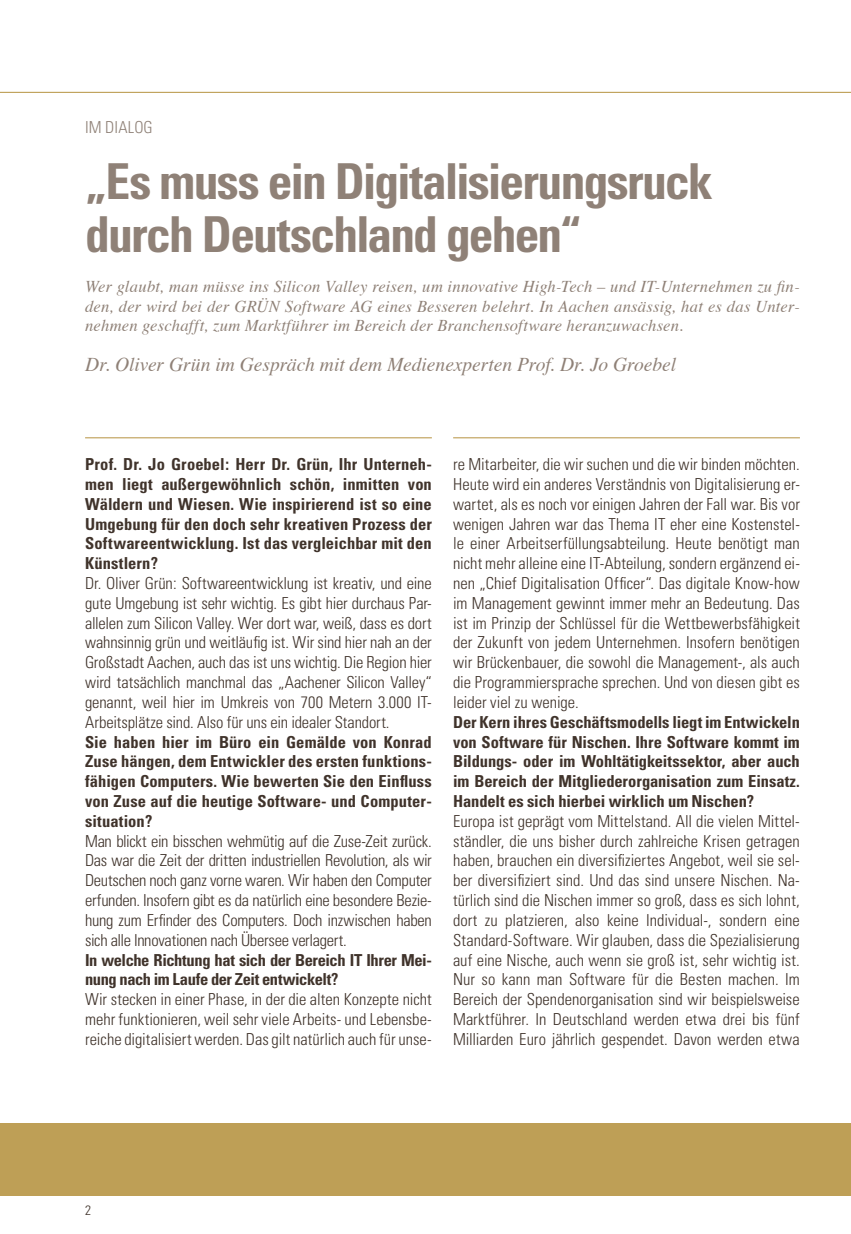
<style>
.page{position:relative;width:851px;height:1234px;background:#fff}
.page>*{position:absolute;margin:0;border:0;box-sizing:border-box;transform-origin:0 0}
.t1{font:700 condensed 49.5px/52.5px "Univers";letter-spacing:-.035em;color:#8f8177}
.t2{font:italic 19.5px "Times";letter-spacing:-.005em;color:#8f8177}
.t3{font:300 condensed 16.5px/19.8px "Univers";letter-spacing:-.005em;color:#40332b;text-align:justify}
.t4{font:700 condensed 16.5px/19.8px "Univers";color:#40332b;text-align:justify}
.t5{font:italic 16.5px/19.8px "Times";letter-spacing:.01em;color:#8f8177;text-align:justify}
.t6{font:700 condensed 16.5px/19.8px "Univers";letter-spacing:-.025em;color:#40332b}
.t7{font:300 condensed 16.5px "Univers";letter-spacing:.005em;color:#8f8177}
.t8{font:300 condensed 13.5px "Univers";color:#40332b}
</style>
<div class="page">
<hr style="left:0;top:92px;width:850px;height:1px;background:#be9f56">
<hr style="left:85px;top:437px;width:347px;height:1px;background:#be9f56">
<hr style="left:453px;top:437px;width:346px;height:1px;background:#be9f56">
<div style="left:0;top:1123px;width:850px;height:72px;background:#be9f56"></div>
<p class="t7" style="left:85px;top:121px;width:69px">IM DIALOG</p>
<h1 class="t1" style="left:85px;top:160px;width:629px">„Es muss ein Digitalisierungsruck durch Deutschland gehen“</h1>
<p class="t5" style="left:85px;top:275px;width:716px">Wer glaubt, man müsse ins Silicon Valley reisen, um innovative High-Tech – und IT-Unternehmen zu fin&shy;den, der wird bei der GRÜN Software AG eines Besseren belehrt. In Aachen ansässig, hat es das Unter&shy;nehmen geschafft, zum Marktführer im Bereich der Branchensoftware heranzuwachsen.</p>
<p class="t2" style="left:85px;top:357px;width:592px">Dr. Oliver Grün im Gespräch mit dem Medienexperten Prof. Dr. Jo Groebel</p>
<p class="t4" style="left:85px;top:456px;width:348px">Prof. Dr. Jo Groebel: Herr Dr. Grün, Ihr Unterneh&shy;men liegt außergewöhnlich schön, inmitten von Wäldern und Wiesen. Wie inspirierend ist so eine Umgebung für den doch sehr kreativen Prozess der Softwareentwicklung. Ist das vergleichbar mit den Künstlern?</p>
<p class="t3" style="left:85px;top:574px;width:348px">Dr. Oliver Grün: Softwareentwicklung ist kreativ, und eine gute Umgebung ist sehr wichtig. Es gibt hier durchaus Par&shy;allelen zum Silicon Valley. Wer dort war, weiß, dass es dort wahnsinnig grün und weitläufig ist. Wir sind hier nah an der Großstadt Aachen, auch das ist uns wichtig. Die Region hier wird tatsächlich manchmal das „Aachener Silicon Valley“ genannt, weil hier im Umkreis von 700 Metern 3.000 IT-Arbeitsplätze sind. Also für uns ein idealer Standort.</p>
<p class="t4" style="left:85px;top:733px;width:348px">Sie haben hier im Büro ein Gemälde von Konrad Zuse hängen, dem Entwickler des ersten funktions&shy;fähigen Computers. Wie bewerten Sie den Einfluss von Zuse auf die heutige Software- und Computer&shy;situation?</p>
<p class="t3" style="left:85px;top:832px;width:348px">Man blickt ein bisschen wehmütig auf die Zuse-Zeit zurück.<br>Das war die Zeit der dritten industriellen Revolution, als wir Deutschen noch ganz vorne waren. Wir haben den Computer erfunden. Insofern gibt es da natürlich eine besondere Bezie&shy;hung zum Erfinder des Computers. Doch inzwischen haben sich alle Innovationen nach Übersee verlagert.</p>
<p class="t6" style="left:85px;top:951px;width:348px">In welche Richtung hat sich der Bereich IT Ihrer Mei&shy;nung nach im Laufe der Zeit entwickelt?</p>
<p class="t3" style="left:85px;top:990px;width:348px">Wir stecken in einer Phase, in der die alten Konzepte nicht mehr funktionieren, weil sehr viele Arbeits- und Lebensbe&shy;reiche digitalisiert werden. Das gilt natürlich auch für unse-</p>
<p class="t3" style="left:453px;top:455px;width:348px">re Mitarbeiter, die wir suchen und die wir binden möchten.<br>Heute wird ein anderes Verständnis von Digitalisierung er&shy;wartet, als es noch vor einigen Jahren der Fall war. Bis vor wenigen Jahren war das Thema IT eher eine Kostenstel&shy;le einer Arbeitserfüllungsabteilung. Heute benötigt man nicht mehr alleine eine IT-Abteilung, sondern ergänzend ei&shy;nen „Chief Digitalisation Officer“. Das digitale Know-how im Management gewinnt immer mehr an Bedeutung. Das ist im Prinzip der Schlüssel für die Wettbewerbsfähigkeit der Zukunft von jedem Unternehmen. Insofern benötigen wir Brückenbauer, die sowohl die Management-, als auch die Programmiersprache sprechen. Und von diesen gibt es leider viel zu wenige.</p>
<p class="t4" style="left:453px;top:713px;width:348px">Der Kern ihres Geschäftsmodells liegt im Entwickeln von Software für Nischen. Ihre Software kommt im Bildungs- oder im Wohltätigkeitssektor, aber auch im Bereich der Mitgliederorganisation zum Einsatz.<br>Handelt es sich hierbei wirklich um Nischen?</p>
<p class="t3" style="left:453px;top:812px;width:348px">Europa ist geprägt vom Mittelstand. All die vielen Mittel&shy;ständler, die uns bisher durch zahlreiche Krisen getragen haben, brauchen ein diversifiziertes Angebot, weil sie sel&shy;ber diversifiziert sind. Und das sind unsere Nischen. Na&shy;türlich sind die Nischen immer so groß, dass es sich lohnt, dort zu platzieren, also keine Individual-, sondern eine Standard-Software. Wir glauben, dass die Spezialisierung auf eine Nische, auch wenn sie groß ist, sehr wichtig ist.<br>Nur so kann man Software für die Besten machen. Im Bereich der Spendenorganisation sind wir beispielsweise Marktführer. In Deutschland werden etwa drei bis fünf Milliarden Euro jährlich gespendet. Davon werden etwa</p>
<p class="t8" style="left:85px;top:1204px;width:7px">2</p>
</div>
